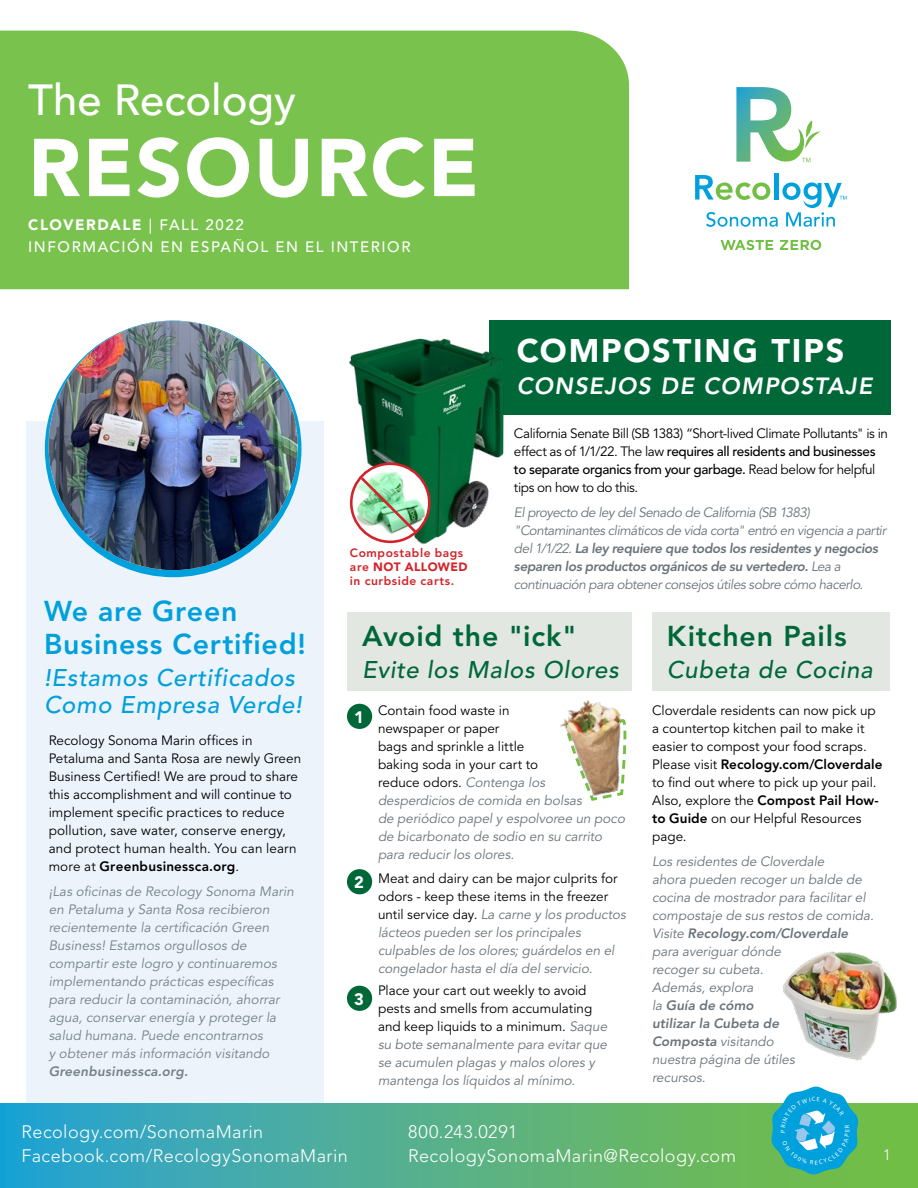
<style>
.page{position:relative;width:918px;height:1188px;background:#fff}
.page>*{position:absolute;margin:0;border:0;box-sizing:border-box;transform-origin:0 0}
.t1{font:900 81px "Avenir LT Std";letter-spacing:.025em;color:#fff}
.t2{font:500 43.5px "Avenir";color:#fff}
.t3{font:900 32.4px "Avenir LT Std";letter-spacing:.055em;color:#fff}
.t4{font:800 28.5px/33px "Avenir LT Std";letter-spacing:.025em;color:#00a0dc}
.t5{font:800 28.5px "Avenir LT Std";letter-spacing:.03em;color:#006838}
.t6{font:italic 500 24px/27px "Avenir LT Std";letter-spacing:.03em;color:#00a0dc}
.t7{font:italic 500 24px "Avenir LT Std";letter-spacing:.03em;color:#006838}
.t8{font:italic 800 23.25px "Avenir LT Std";letter-spacing:.05em;color:#fff}
.t9{font:300 18px/24px "Avenir LT Std";letter-spacing:.025em;color:#fff}
.t10{font:900 16.5px "Avenir LT Std";color:#fff}
.t11{font:500 15px/22.5px "Avenir LT Std";letter-spacing:.105em;color:#fff}
.t12{font:300 15px "Avenir LT Std";color:#fff}
.t13{font:italic 13.5px/18px "Avenir LT Std";letter-spacing:-.005em;color:#6a747b}
.t14{font:13.5px/18px "Avenir LT Std";color:#000}
.t15{font:italic 13.5px/18px "Avenir LT Std";letter-spacing:.01em;color:#768087}
.t16{font:italic 13.5px/18px "Avenir LT Std";letter-spacing:-.035em;color:#6a747b}
.t17{font:13.5px/18px "Avenir LT Std";letter-spacing:-.03em;color:#000}
.t18{font:italic 800 13.5px "Avenir LT Std";letter-spacing:.02em;color:#768087}
.t19{font:800 12px/14.4px "Avenir LT Std";letter-spacing:.045em;color:#d2232a}
.t20{font:6.3px "Myriad Pro";color:#fff}
.s1{font-weight:900}
.s2{font-weight:500}
.s3{font-weight:800}
.s4{font-style:normal;color:#000}
</style>
<div class="page">
<div style="left:489px;top:321px;width:402px;height:94px;background:#006838"></div>
<div style="left:27px;top:421px;width:297px;height:697px;background:#ecf3fb"></div>
<svg style="left:0;top:1104px;width:918px;height:84px;background:#51af8d"></svg>
<div style="left:0;top:31px;width:629px;height:258px;background:#79c24d"></div>
<hr style="left:774px;top:173px;width:4px;height:27px;background:#00a0dc">
<svg style="left:736px;top:87px;width:85px;height:75px"></svg>
<svg style="left:721px;top:240px;width:52px;height:10px"></svg>
<svg style="left:780px;top:240px;width:41px;height:10px"></svg>
<svg style="left:695px;top:175px;width:152px;height:52px"></svg>
<div style="left:347px;top:612px;width:285px;height:78px;background:#e3e7e2"></div>
<img style="left:560px;top:700px;width:67px;height:101px">
<div style="left:347px;top:704px;width:25px;height:25px;background:#006838;border-radius:50%"></div>
<div style="left:347px;top:869px;width:25px;height:25px;background:#006838;border-radius:50%"></div>
<div style="left:347px;top:986px;width:25px;height:25px;background:#006838;border-radius:50%"></div>
<svg style="left:45px;top:321px;width:257px;height:256px;background:#12a2d9"></svg>
<img style="left:49px;top:321px;width:249px;height:249px;border-radius:125px">
<img style="left:350px;top:338px;width:154px;height:207px">
<img style="left:351px;top:464px;width:78px;height:78px;border-radius:39px">
<div style="left:350px;top:463px;width:81px;height:80px;border:3px solid #d2232a;border-radius:50%"></div>
<img style="left:358px;top:474px;width:62px;height:62px">
<div style="left:652px;top:612px;width:238px;height:78px;background:#e3e7e2"></div>
<img style="left:783px;top:951px;width:114px;height:110px">
<svg style="left:771px;top:1086px;width:88px;height:89px;background:#3eb4cb"></svg>
<h2 class="t2" style="left:28px;top:62px;width:269px">The Recology</h2>
<h1 class="t1" style="left:28px;top:119px;width:452px">RESOURCE</h1>
<p class="t11" style="left:28px;top:214px;width:384px"><span class="s1">CLOVERDALE</span> | FALL 2022<br>INFORMACIÓN EN ESPAÑOL EN EL INTERIOR</p>
<p class="t19" style="left:350px;top:545px;width:119px">Compostable bags are <span class="s1">NOT ALLOWED </span>in curbside carts.</p>
<h3 class="t3" style="left:517px;top:331px;width:329px">COMPOSTING TIPS</h3>
<h3 class="t8" style="left:517px;top:373px;width:357px">CONSEJOS DE COMPOSTAJE</h3>
<p class="t17" style="left:514px;top:425px;width:376px">California Senate Bill (SB 1383) “Short-lived Climate Pollutants" is in effect as of 1/1/22. The law <span class="s2">requires all residents and businesses to separate organics from your garbage.</span> Read below for helpful tips on how to do this.</p>
<p class="t16" style="left:514px;top:504px;width:374px">El proyecto de ley del Senado de California (SB 1383) "Contaminantes climáticos de vida corta" entró en vigencia a partir del 1/1/22. <span class="s3">La ley requiere que todos los residentes y negocios separen los productos orgánicos de su vertedero.</span> Lea a continuación para obtener consejos útiles sobre cómo hacerlo.</p>
<h3 class="t4" style="left:44px;top:595px;width:263px">We are Green<br>Business Certified!</h3>
<h3 class="t6" style="left:44px;top:664px;width:259px">!Estamos Certificados<br>Como Empresa Verde!</h3>
<p class="t14" style="left:49px;top:732px;width:254px">Recology Sonoma Marin offices in Petaluma and Santa Rosa are newly Green Business Certified! We are proud to share this accomplishment and will continue to implement specific practices to reduce pollution, save water, conserve energy, and protect human health. You can learn more at <span class="s3">Greenbusinessca.org</span>.</p>
<p class="t15" style="left:49px;top:883px;width:247px">¡Las oficinas de Recology Sonoma Marin en Petaluma y Santa Rosa recibieron recientemente la certificación Green Business! Estamos orgullosos de compartir este logro y continuaremos implementando prácticas específicas para reducir la contaminación, ahorrar agua, conservar energía y proteger la salud humana. Puede encontrarnos<br>y obtener más información visitando</p>
<p class="t18" style="left:49px;top:1063px;width:141px">Greenbusinessca.org.</p>
<h3 class="t5" style="left:362px;top:620px;width:216px">Avoid the "ick"</h3>
<h3 class="t7" style="left:362px;top:656px;width:258px">Evite los Malos Olores</h3>
<p class="t10" style="left:354px;top:707px;width:11px">1</p>
<p class="t10" style="left:354px;top:872px;width:11px">2</p>
<p class="t10" style="left:354px;top:989px;width:11px">3</p>
<p class="t13" style="left:378px;top:702px;width:249px"><span class="s4">Contain food waste in<br>newspaper or paper<br>bags and sprinkle a little<br>baking soda in your cart to<br>reduce odors.</span> Contenga los desperdicios de comida en bolsas<br>de periódico papel y espolvoree un poco de bicarbonato de sodio en su carrito para reducir los olores.</p>
<p class="t13" style="left:378px;top:869px;width:250px"><span class="s4">Meat and dairy can be major culprits for odors - keep these items in the freezer until service day.</span> La carne y los productos lácteos pueden ser los principales culpables de los olores; guárdelos en el congelador hasta el día del servicio.</p>
<p class="t13" style="left:378px;top:982px;width:231px"><span class="s4">Place your cart out weekly to avoid pests and smells from accumulating and keep liquids to a minimum.</span> Saque su bote semanalmente para evitar que se acumulen plagas y malos olores y mantenga los líquidos al mínimo.</p>
<h3 class="t5" style="left:667px;top:620px;width:181px">Kitchen Pails</h3>
<h3 class="t7" style="left:667px;top:656px;width:207px">Cubeta de Cocina</h3>
<p class="t14" style="left:652px;top:702px;width:232px">Cloverdale residents can now pick up a countertop kitchen pail to make it easier to compost your food scraps.<br>Please visit <span class="s3">Recology.com/Cloverdale </span>to find out where to pick up your pail.<br>Also, explore the <span class="s3">Compost Pail How&shy;to Guide</span> on our Helpful Resources page.</p>
<p class="t13" style="left:652px;top:853px;width:223px">Los residentes de Cloverdale<br>ahora pueden recoger un balde de cocina de mostrador para facilitar el compostaje de sus restos de comida.<br>Visite <span class="s3">Recology.com/Cloverdale </span>para averiguar dónde<br>recoger su cubeta.<br>Además, explora<br>la <span class="s3">Guía de cómo<br>utilizar la Cubeta de<br>Composta</span> visitando<br>nuestra página de útiles<br>recursos.</p>
<h3 class="t9" style="left:22px;top:1120px;width:328px">Recology.com/SonomaMarin<br>Facebook.com/RecologySonomaMarin</h3>
<h3 class="t9" style="left:408px;top:1120px;width:329px">800.243.0291<br>RecologySonomaMarin@Recology.com</h3>
<p class="t20" style="left:844px;top:1132px;width:5px;rotate:-90deg">E</p>
<p class="t12" style="left:883px;top:1146px;width:9px">1</p>
</div>
